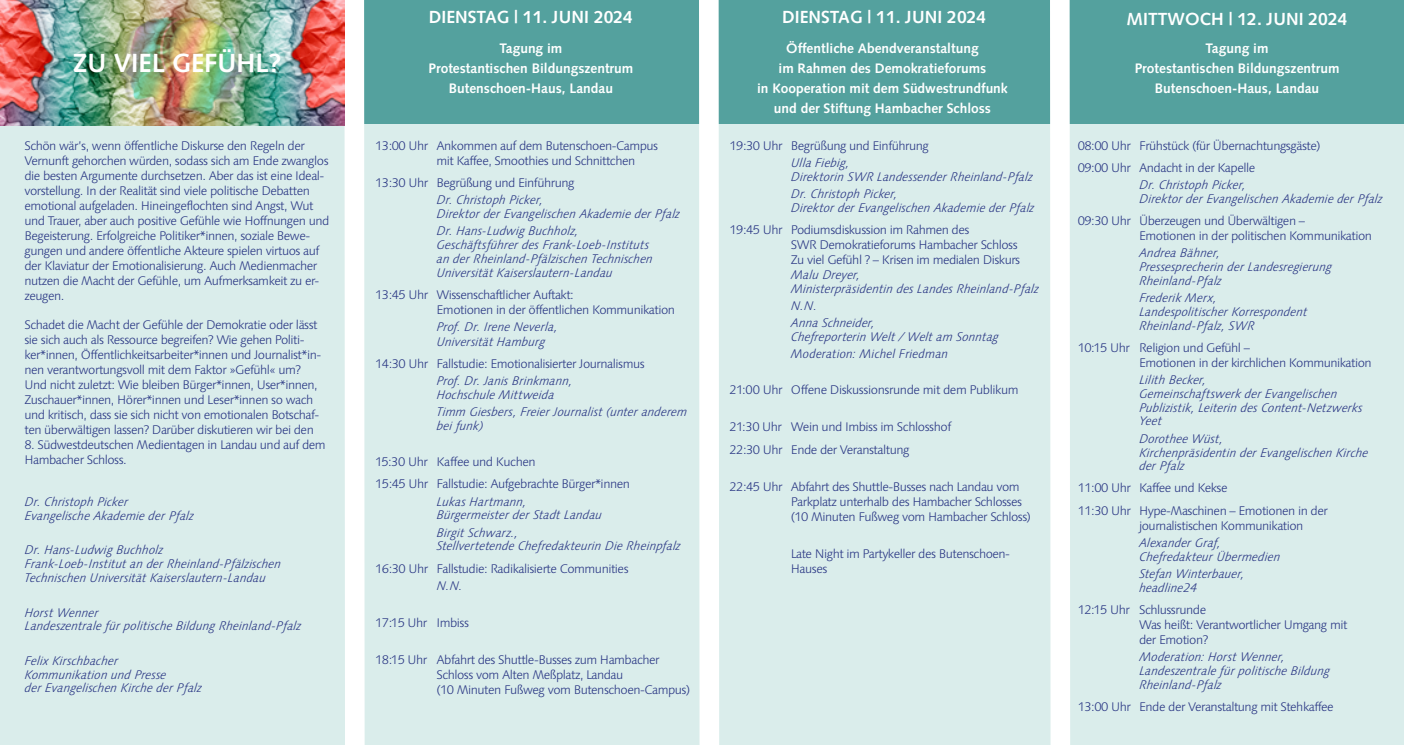
<style>
.page{position:relative;width:1404px;height:745px;background:#fff}
.page>*{position:absolute;margin:0;border:0;box-sizing:border-box;transform-origin:0 0}
.t1{font:700 26.25px "Syntax LT Pro";color:#fff}
.t2{font:700 17.5px "Syntax LT Pro";color:#fff}
.t3{font:700 13.75px/20px "Syntax LT Pro";color:#fff;text-align:center}
.t4{font:300 12.5px/15px "Syntax Next LT Pro";letter-spacing:-.04em;color:#283583}
.t5{font:italic 300 12.5px/13.8px "Syntax Next LT Pro";letter-spacing:-.01em;color:#283583}
</style>
<div class="page">
<div style="left:0;top:123px;width:1403px;height:621px;background:#daedeb"></div>
<div style="left:0;top:0;width:1403px;height:123px;background:#54a19e"></div>
<svg style="left:344px;top:0;width:20px;height:744px"></svg>
<svg style="left:699px;top:0;width:20px;height:744px"></svg>
<svg style="left:1049px;top:0;width:21px;height:744px"></svg>
<img style="left:0;top:0;width:345px;height:125px">
<h1 class="t1" style="left:73px;top:48px;width:210px">ZU VIEL GEFÜHL?</h1>
<p class="t4" style="left:24px;top:138px;width:306px">Schön wär’s, wenn öffentliche Diskurse den Regeln der Vernunft gehorchen würden, sodass sich am Ende zwanglos die besten Argumente durchsetzen. Aber das ist eine Ideal&shy;vorstellung. In der Realität sind viele politische Debatten emotional aufgeladen. Hineingeflochten sind Angst, Wut und Trauer, aber auch positive Gefühle wie Hoffnungen und Begeisterung. Erfolgreiche Politiker*innen, soziale Bewe&shy;gungen und andere öffentliche Akteure spielen virtuos auf der Klaviatur der Emotionalisierung. Auch Medienmacher nutzen die Macht der Gefühle, um Aufmerksamkeit zu er&shy;zeugen.</p>
<p class="t4" style="left:24px;top:317px;width:298px">Schadet die Macht der Gefühle der Demokratie oder lässt sie sich auch als Ressource begreifen? Wie gehen Politi&shy;ker*innen, Öffentlichkeitsarbeiter*innen und Journalist*in&shy;nen verantwortungsvoll mit dem Faktor »Gefühl« um?<br>Und nicht zuletzt: Wie bleiben Bürger*innen, User*innen, Zuschauer*innen, Hörer*innen und Leser*innen so wach und kritisch, dass sie sich nicht von emotionalen Botschaf&shy;ten überwältigen lassen? Darüber diskutieren wir bei den</p>
<p class="t4" style="left:24px;top:437px;width:303px">8. Südwestdeutschen Medientagen in Landau und auf dem<br>Hambacher Schloss.</p>
<p class="t5" style="left:24px;top:494px;width:171px">Dr. Christoph Picker<br>Evangelische Akademie der Pfalz</p>
<p class="t5" style="left:24px;top:543px;width:259px">Dr. Hans-Ludwig Buchholz<br>Frank-Loeb-Institut an der Rheinland-Pfälzischen<br>Technischen Universität Kaiserslautern-Landau</p>
<p class="t5" style="left:24px;top:605px;width:278px">Horst Wenner<br>Landeszentrale für politische Bildung Rheinland-Pfalz</p>
<p class="t5" style="left:24px;top:653px;width:179px">Felix Kirschbacher<br>Kommunikation und Presse<br>der Evangelischen Kirche der Pfalz</p>
<h2 class="t2" style="left:429px;top:6px;width:205px">DIENSTAG | 11. JUNI 2024</h2>
<p class="t3" style="left:428px;top:38px;width:206px">Tagung im<br>Protestantischen Bildungszentrum<br>Butenschoen-Haus, Landau</p>
<p class="t4" style="left:436px;top:138px;width:223px;text-indent:-61px">13:00 Uhr Ankommen auf dem Butenschoen-Campus mit Kaffee, Smoothies und Schnittchen</p>
<p class="t4" style="left:375px;top:175px;width:201px">13:30 Uhr Begrüßung und Einführung</p>
<p class="t5" style="left:436px;top:193px;width:245px">Dr. Christoph Picker,<br>Direktor der Evangelischen Akademie der Pfalz</p>
<p class="t5" style="left:436px;top:224px;width:219px">Dr. Hans-Ludwig Buchholz, Geschäftsführer des Frank-Loeb-Instituts an der Rheinland-Pfälzischen Technischen Universität Kaiserslautern-Landau</p>
<p class="t4" style="left:436px;top:286px;width:240px;text-indent:-61px">13:45 Uhr Wissenschaftlicher Auftakt:<br>Emotionen in der öffentlichen Kommunikation</p>
<p class="t5" style="left:436px;top:319px;width:124px;line-height:15px">Prof. Dr. Irene Neverla,<br>Universität Hamburg</p>
<p class="t4" style="left:375px;top:356px;width:271px">14:30 Uhr Fallstudie: Emotionalisierter Journalismus</p>
<p class="t5" style="left:436px;top:374px;width:139px">Prof. Dr. Janis Brinkmann,<br>Hochschule Mittweida</p>
<p class="t5" style="left:436px;top:405px;width:253px">Timm Giesbers, Freier Journalist (unter anderem bei funk)</p>
<p class="t4" style="left:375px;top:450px;width:256px;line-height:22.1px">15:30 Uhr Kaffee und Kuchen<br>15:45 Uhr Fallstudie: Aufgebrachte Bürger*innen</p>
<p class="t5" style="left:436px;top:494px;width:168px">Lukas Hartmann,<br>Bürgermeister der Stadt Landau</p>
<p class="t5" style="left:436px;top:525px;width:246px">Birgit Schwarz.,<br>Stellvertetende Chefredakteurin Die Rheinpfalz</p>
<p class="t4" style="left:375px;top:560px;width:255px">16:30 Uhr Fallstudie: Radikalisierte Communities</p>
<p class="t5" style="left:436px;top:578px;width:29px">N.N.</p>
<p class="t4" style="left:375px;top:614px;width:95px">17:15 Uhr Imbiss</p>
<p class="t4" style="left:436px;top:652px;width:255px;text-indent:-61px">18:15 Uhr Abfahrt des Shuttle-Busses zum Hambacher<br>Schloss vom Alten Meßplatz, Landau<br>(10 Minuten Fußweg vom Butenschoen-Campus)</p>
<h2 class="t2" style="left:782px;top:6px;width:205px">DIENSTAG | 11. JUNI 2024</h2>
<p class="t3" style="left:757px;top:38px;width:252px">Öffentliche Abendveranstaltung<br>im Rahmen des Demokratieforums<br>in Kooperation mit dem Südwestrundfunk und der Stiftung Hambacher Schloss</p>
<p class="t4" style="left:729px;top:138px;width:201px">19:30 Uhr Begrüßung und Einführung</p>
<p class="t5" style="left:790px;top:156px;width:243px">Ulla Fiebig,<br>Direktorin SWR Landessender Rheinland-Pfalz</p>
<p class="t5" style="left:790px;top:187px;width:245px">Dr. Christoph Picker,<br>Direktor der Evangelischen Akademie der Pfalz</p>
<p class="t4" style="left:790px;top:222px;width:231px;text-indent:-61px">19:45 Uhr Podiumsdiskussion im Rahmen des<br>SWR Demokratieforums Hambacher Schloss<br>Zu viel Gefühl ? – Krisen im medialen Diskurs</p>
<p class="t5" style="left:790px;top:268px;width:249px">Malu Dreyer,<br>Ministerpräsidentin des Landes Rheinland-Pfalz</p>
<p class="t5" style="left:790px;top:297px;width:87px;line-height:17.2px">N.N.<br>Anna Schneider,</p>
<p class="t5" style="left:790px;top:328px;width:209px;line-height:17.2px">Chefreporterin Welt / Welt am Sonntag<br>Moderation: Michel Friedman</p>
<p class="t4" style="left:729px;top:382px;width:290px">21:00 Uhr Offene Diskussionsrunde mit dem Publikum</p>
<p class="t4" style="left:729px;top:416px;width:223px;line-height:22.1px">21:30 Uhr Wein und Imbiss im Schlosshof<br>22:30 Uhr Ende der Veranstaltung</p>
<p class="t4" style="left:790px;top:478px;width:242px;text-indent:-61px">22:45 Uhr Abfahrt des Shuttle-Busses nach Landau vom<br>Parkplatz unterhalb des Hambacher Schlosses (10 Minuten Fußweg vom Hambacher Schloss)</p>
<p class="t4" style="left:790px;top:545px;width:221px">Late Night im Partykeller des Butenschoen-<br>Hauses</p>
<h2 class="t2" style="left:1126px;top:9px;width:222px">MITTWOCH | 12. JUNI 2024</h2>
<p class="t3" style="left:1134px;top:38px;width:206px">Tagung im<br>Protestantischen Bildungszentrum<br>Butenschoen-Haus, Landau</p>
<p class="t4" style="left:1077px;top:134px;width:244px;line-height:22.1px">08:00 Uhr Frühstück (für Übernachtungsgäste)<br>09:00 Uhr Andacht in der Kapelle</p>
<p class="t5" style="left:1138px;top:178px;width:245px">Dr. Christoph Picker,<br>Direktor der Evangelischen Akademie der Pfalz</p>
<p class="t4" style="left:1138px;top:213px;width:234px;text-indent:-61px">09:30 Uhr Überzeugen und Überwältigen –<br>Emotionen in der politischen Kommunikation</p>
<p class="t5" style="left:1138px;top:246px;width:194px">Andrea Bähner,<br>Pressesprecherin der Landesregierung<br>Rheinland-Pfalz</p>
<p class="t5" style="left:1138px;top:291px;width:171px">Frederik Merx,<br>Landespolitischer Korrespondent<br>Rheinland-Pfalz, SWR</p>
<p class="t4" style="left:1138px;top:340px;width:234px;text-indent:-61px">10:15 Uhr Religion und Gefühl –<br>Emotionen in der kirchlichen Kommunikation</p>
<p class="t5" style="left:1138px;top:373px;width:226px">Lilith Becker,<br>Gemeinschaftswerk der Evangelischen<br>Publizistik, Leiterin des Content-Netzwerks<br>Yeet</p>
<p class="t5" style="left:1138px;top:431px;width:232px">Dorothee Wüst,<br>Kirchenpräsidentin der Evangelischen Kirche der Pfalz</p>
<p class="t4" style="left:1077px;top:476px;width:251px;line-height:22.1px">11:00 Uhr Kaffee und Kekse<br>11:30 Uhr Hype-Maschinen – Emotionen in der</p>
<p class="t4" style="left:1138px;top:517px;width:166px">journalistischen Kommunikation</p>
<p class="t5" style="left:1138px;top:535px;width:144px">Alexander Graf,<br>Chefredakteur Übermedien</p>
<p class="t5" style="left:1138px;top:566px;width:108px">Stefan Winterbauer, headline24</p>
<p class="t4" style="left:1138px;top:601px;width:210px;text-indent:-61px">12:15 Uhr Schlussrunde<br>Was heißt: Verantwortlicher Umgang mit der Emotion?</p>
<p class="t5" style="left:1138px;top:649px;width:192px">Moderation: Horst Wenner,<br>Landeszentrale für politische Bildung<br>Rheinland-Pfalz</p>
<p class="t4" style="left:1077px;top:698px;width:257px">13:00 Uhr Ende der Veranstaltung mit Stehkaffee</p>
</div>
